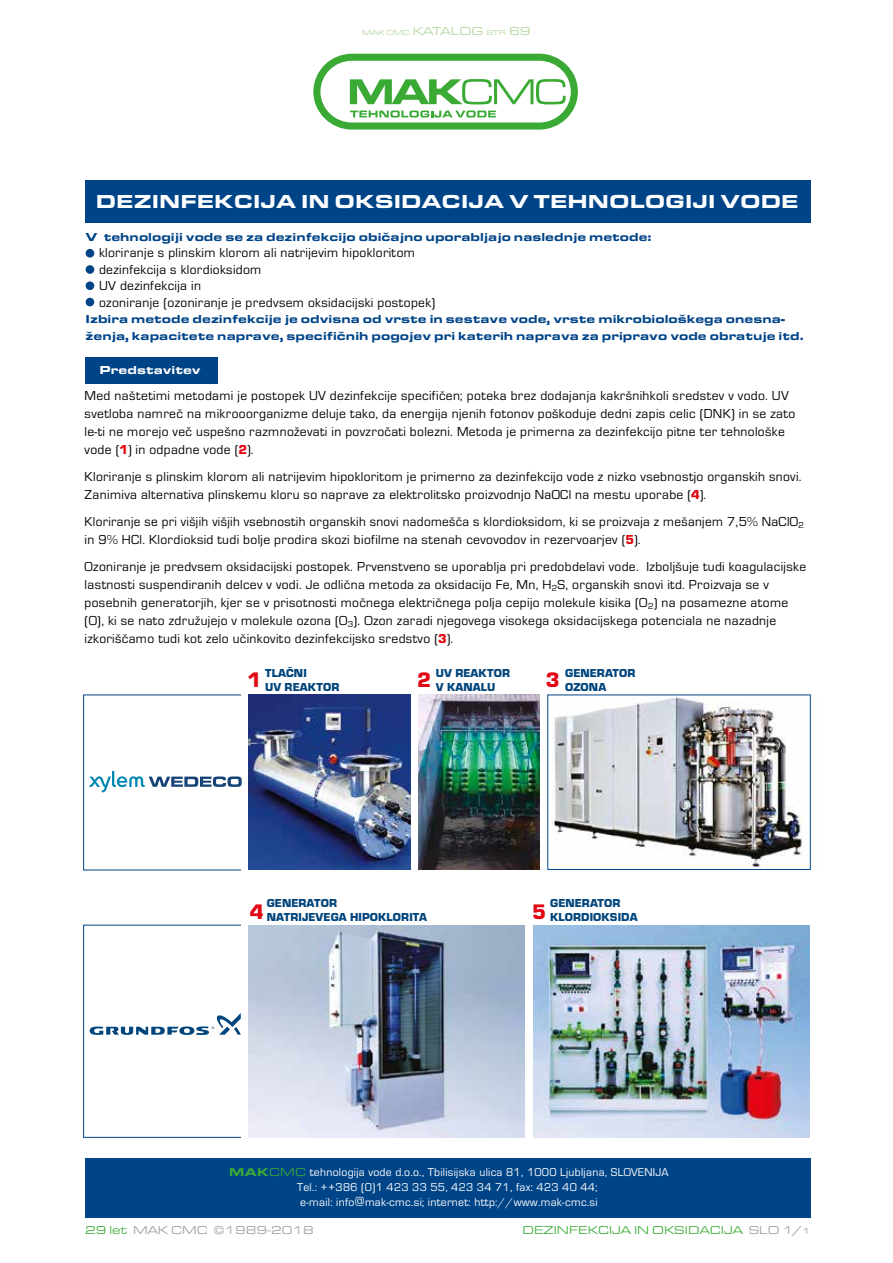
<style>
.page{position:relative;width:893px;height:1263px;background:#fff}
.page>*{position:absolute;margin:0;border:0;box-sizing:border-box;transform-origin:0 0}
.t1{font:21.9px "Eurostile TEE Blac";color:#e30613}
.t2{font:19.5px "Eurostile TEE Blac Exte";color:#fdfeff}
.t3{font:13.5px/18px "Eurostile TEE";letter-spacing:.025em;color:#000}
.t4{font:12px/16.5px "Eurostile TEE Blac Exte";color:#048}
.t5{font:12px/13.5px "Eurostile TEE Blac";letter-spacing:.01em;color:#00457c}
.t6{font:12px "Eurostile TEE Blac Exte";color:#fff}
.t7{font:11.85px "Eurostile TEE Regu Exte";color:#3aaa35}
.t8{font:11.85px "Eurostile TEE Regu Exte";color:#9d9d9c}
.t9{font:11.7px/15px "Eurostile TEE";letter-spacing:.025em;color:#fff;text-align:center}
.t10{font:7.5px "Eurostile TEE Regu Exte";color:#b1d59d}
.s1{font-size:12px}
.s2{font-family:"Eurostile TEE Blac";color:#e30613}
.s3{font-family:"Eurostile TEE Blac Exte";color:#3aaa35}
.s4{font-family:"Eurostile TEE Regu Exte";color:#3aaa35}
.s5{font-size:15.6px}
.s6{color:#3aaa35}
.s7{color:#9d9d9c}
.s8{font-size:9px;color:#9d9d9c}
</style>
<div class="page">
<div style="left:85px;top:357px;width:133px;height:26px;background:#048"></div>
<div style="left:85px;top:180px;width:725px;height:42px;background:#048"></div>
<svg style="left:313px;top:54px;width:265px;height:76px"></svg>
<div style="left:86px;top:249px;width:8px;height:9px;background:#048;border-radius:50%"></div>
<div style="left:86px;top:265px;width:8px;height:9px;background:#048;border-radius:50%"></div>
<div style="left:86px;top:281px;width:8px;height:9px;background:#048;border-radius:50%"></div>
<div style="left:86px;top:298px;width:8px;height:8px;background:#048;border-radius:50%"></div>
<img style="left:83px;top:694px;width:728px;height:444px">
<svg style="left:90px;top:1013px;width:151px;height:22px"></svg>
<svg style="left:89px;top:771px;width:153px;height:21px"></svg>
<div style="left:85px;top:1158px;width:725px;height:59px;background:#048"></div>
<p class="t10" style="left:362px;top:28px;width:170px">MAK CMC <span class="s1">KATALOG</span> STR <span class="s1">69</span></p>
<h2 class="t2" style="left:96px;top:190px;width:704px">DEZINFEKCIJA IN OKSIDACIJA V TEHNOLOGIJI VODE</h2>
<p class="t4" style="left:86px;top:228px;width:568px">V tehnologiji vode se za dezinfekcijo običajno uporabljajo naslednje metode:</p>
<p class="t3" style="left:99px;top:245px;width:338px;line-height:16.5px">kloriranje s plinskim klorom ali natrijevim hipokloritom dezinfekcija s klordioksidom<br>UV dezinfekcija in<br>ozoniranje (ozoniranje je predvsem oksidacijski postopek)</p>
<p class="t4" style="left:86px;top:311px;width:720px">Izbira metode dezinfekcije je odvisna od vrste in sestave vode, vrste mikrobiološkega onesna&shy;ženja, kapacitete naprave, specifičnih pogojev pri katerih naprava za pripravo vode obratuje itd.</p>
<p class="t6" style="left:100px;top:363px;width:103px">Predstavitev</p>
<p class="t3" style="left:85px;top:387px;width:712px">Med naštetimi metodami je postopek UV dezinfekcije specifičen; poteka brez dodajanja kakršnihkoli sredstev v vodo. UV svetloba namreč na mikrooorganizme deluje tako, da energija njenih fotonov poškoduje dedni zapis celic (DNK) in se zato le-ti ne morejo več uspešno razmnoževati in povzročati bolezni. Metoda je primerna za dezinfekcijo pitne ter tehnološke vode (<span class="s2">1</span>) in odpadne vode (<span class="s2">2</span>).</p>
<p class="t3" style="left:85px;top:468px;width:718px">Kloriranje s plinskim klorom ali natrijevim hipokloritom je primerno za dezinfekcijo vode z nizko vsebnostjo organskih snovi.<br>Zanimiva alternativa plinskemu kloru so naprave za elektrolitsko proizvodnjo NaOCl na mestu uporabe (<span class="s2">4</span>).</p>
<p class="t3" style="left:85px;top:513px;width:721px">Kloriranje se pri višjih višjih vsebnostih organskih snovi nadomešča s klordioksidom, ki se proizvaja z mešanjem 7,5% NaClO<sub>2 </sub>in 9% HCl. Klordioksid tudi bolje prodira skozi biofilme na stenah cevovodov in rezervoarjev (<span class="s2">5</span>).</p>
<p class="t3" style="left:85px;top:558px;width:723px">Ozoniranje je predvsem oksidacijski postopek. Prvenstveno se uporablja pri predobdelavi vode. Izboljšuje tudi koagulacijske lastnosti suspendiranih delcev v vodi. Je odlična metoda za oksidacijo Fe, Mn, H<sub>2</sub>S, organskih snovi itd. Proizvaja se v posebnih generatorjih, kjer se v prisotnosti močnega električnega polja cepijo molekule kisika (O<sub>2</sub>) na posamezne atome (O), ki se nato združujejo v molekule ozona (O<sub>3</sub>). Ozon zaradi njegovega visokega oksidacijskega potenciala ne nazadnje izkoriščamo tudi kot zelo učinkovito dezinfekcijsko sredstvo (<span class="s2">3</span>).</p>
<p class="t5" style="left:265px;top:666px;width:76px">TLAČNI<br>UV REAKTOR</p>
<p class="t5" style="left:436px;top:666px;width:76px">UV REAKTOR<br>V KANALU</p>
<p class="t5" style="left:565px;top:666px;width:72px">GENERATOR</p>
<h1 class="t1" style="left:247px;top:668px;width:15px">1</h1>
<h1 class="t1" style="left:417px;top:668px;width:15px">2</h1>
<p class="t5" style="left:546px;top:680px;width:62px"><sup>3</sup> OZONA</p>
<p class="t5" style="left:267px;top:897px;width:162px">GENERATOR<br>NATRIJEVEGA HIPOKLORITA</p>
<p class="t5" style="left:550px;top:897px;width:89px">GENERATOR<br>KLORDIOKSIDA</p>
<h1 class="t1" style="left:250px;top:899px;width:15px">4</h1>
<h1 class="t1" style="left:532px;top:899px;width:15px">5</h1>
<p class="t9" style="left:229px;top:1165px;width:441px"><span class="s3">MAK</span><span class="s4">CMC</span> tehnologija vode d.o.o., Tbilisijska ulica 81, 1000 Ljubljana, SLOVENIJA<br>Tel.: ++386 (0)1 423 33 55, 423 34 71, fax: 423 40 44;<br>e-mail: info<span class="s5">@</span>mak-cmc.si; internet: http://www.mak-cmc.si</p>
<p class="t8" style="left:85px;top:1223px;width:230px"><span class="s6">29 let</span> MAK CMC ©1989-2018</p>
<p class="t7" style="left:523px;top:1223px;width:289px">DEZINFEKCIJA IN OKSIDACIJA <span class="s7">SLO 1/</span><span class="s8">1</span></p>
</div>
